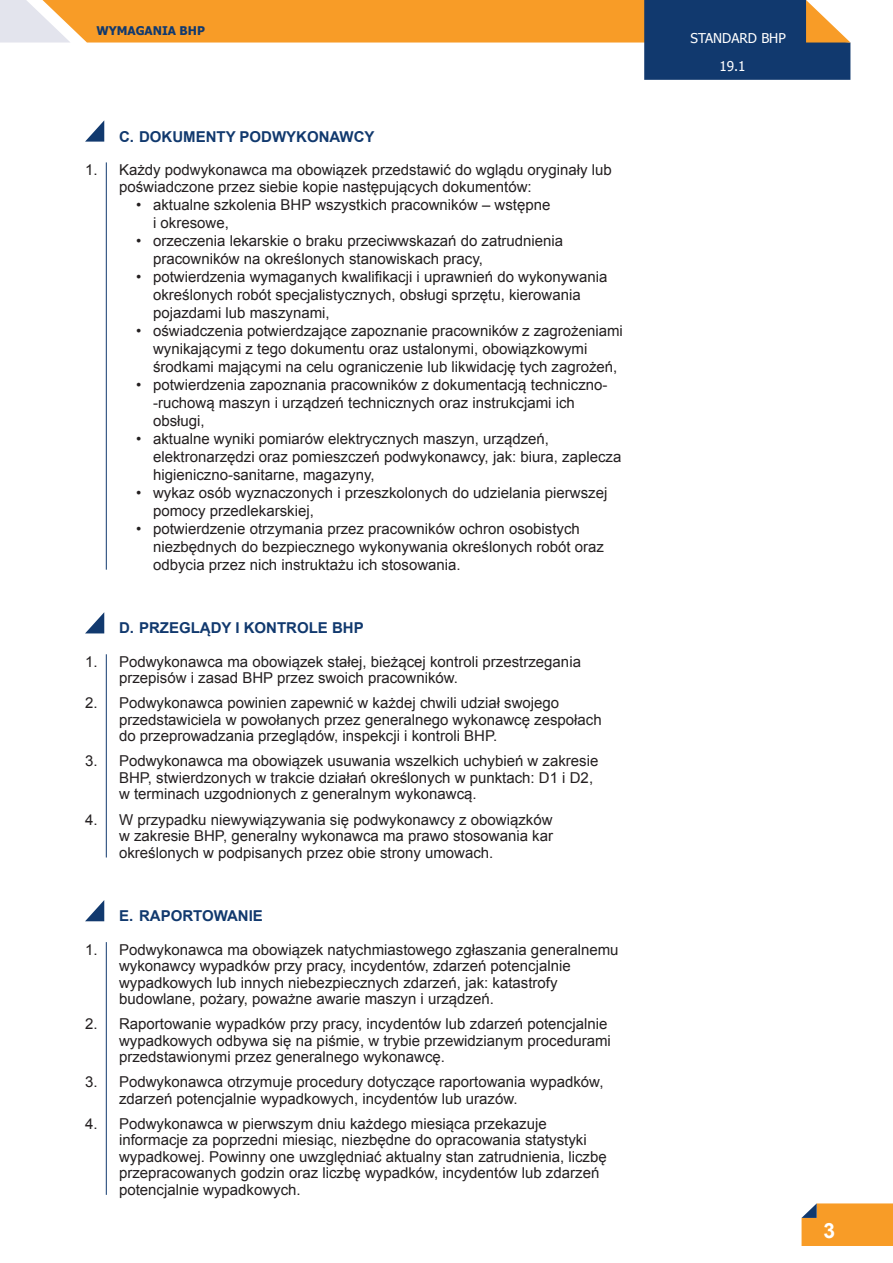
<style>
.page{position:relative;width:893px;height:1263px;background:#fff}
.page>*{position:absolute;margin:0;border:0;box-sizing:border-box;transform-origin:0 0}
.tekst{font:700 21px "Arial";color:#fff}
.Tekst_numerowany{font:15px/16.5px "Arial";color:#231f20}
.Tekst_kropki{font:15px/18px "Arial";color:#231f20}
.Tytulik{font:700 15px "Arial";color:#11396e}
.t1{font:13.5px "Tahoma";color:#fff}
.t2{font:700 12px "Tahoma";color:#11396e}
</style>
<div class="page">
<svg style="left:801px;top:1203px;width:92px;height:43px;background:#f19d32"></svg>
<svg style="left:0;top:0;width:850px;height:80px"></svg>
<svg style="left:85px;top:120px;width:19px;height:22px"></svg>
<hr style="left:106px;top:162px;width:1px;height:408px;background:#11396e">
<svg style="left:85px;top:612px;width:19px;height:21px"></svg>
<svg style="left:85px;top:900px;width:19px;height:21px"></svg>
<hr style="left:106px;top:654px;width:1px;height:203px;background:#11396e">
<hr style="left:106px;top:942px;width:1px;height:253px;background:#11396e">
<p class="t2" style="left:96px;top:23px;width:110px">WYMAGANIA BHP</p>
<p class="Tytulik" style="left:119px;top:126px;width:257px">C. DOKUMENTY PODWYKONAWCY</p>
<p class="Tekst_numerowany" style="left:119px;top:162px;width:494px;text-indent:-34px">1. Każdy podwykonawca ma obowiązek przedstawić do wglądu oryginały lub poświadczone przez siebie kopie następujących dokumentów:</p>
<p class="Tekst_kropki" style="left:153px;top:195px;width:399px;text-indent:-17px">• aktualne szkolenia BHP wszystkich pracowników – wstępne i okresowe,</p>
<p class="Tekst_kropki" style="left:153px;top:231px;width:412px;text-indent:-17px">• orzeczenia lekarskie o braku przeciwwskazań do zatrudnienia pracowników na określonych stanowiskach pracy,</p>
<p class="Tekst_kropki" style="left:153px;top:267px;width:456px;text-indent:-17px">• potwierdzenia wymaganych kwalifikacji i uprawnień do wykonywania określonych robót specjalistycznych, obsługi sprzętu, kierowania pojazdami lub maszynami,</p>
<p class="Tekst_kropki" style="left:153px;top:321px;width:471px;text-indent:-17px">• oświadczenia potwierdzające zapoznanie pracowników z zagrożeniami wynikającymi z tego dokumentu oraz ustalonymi, obowiązkowymi środkami mającymi na celu ograniczenie lub likwidację tych zagrożeń,</p>
<p class="Tekst_kropki" style="left:153px;top:375px;width:456px;text-indent:-17px">• potwierdzenia zapoznania pracowników z dokumentacją techniczno--ruchową maszyn i urządzeń technicznych oraz instrukcjami ich obsługi,</p>
<p class="Tekst_kropki" style="left:153px;top:429px;width:470px;text-indent:-17px">• aktualne wyniki pomiarów elektrycznych maszyn, urządzeń, elektronarzędzi oraz pomieszczeń podwykonawcy, jak: biura, zaplecza higieniczno-sanitarne, magazyny,</p>
<p class="Tekst_kropki" style="left:153px;top:483px;width:456px;text-indent:-17px">• wykaz osób wyznaczonych i przeszkolonych do udzielania pierwszej pomocy przedlekarskiej,</p>
<p class="Tekst_kropki" style="left:153px;top:519px;width:453px;text-indent:-17px">• potwierdzenie otrzymania przez pracowników ochron osobistych niezbędnych do bezpiecznego wykonywania określonych robót oraz odbycia przez nich instruktażu ich stosowania.</p>
<p class="Tytulik" style="left:119px;top:618px;width:246px">D. PRZEGLĄDY I KONTROLE BHP</p>
<p class="Tekst_numerowany" style="left:119px;top:654px;width:463px;text-indent:-34px">1. Podwykonawca ma obowiązek stałej, bieżącej kontroli przestrzegania przepisów i zasad BHP przez swoich pracowników.</p>
<p class="Tekst_numerowany" style="left:119px;top:695px;width:484px;text-indent:-34px">2. Podwykonawca powinien zapewnić w każdej chwili udział swojego przedstawiciela w powołanych przez generalnego wykonawcę zespołach do przeprowadzania przeglądów, inspekcji i kontroli BHP.</p>
<p class="Tekst_numerowany" style="left:119px;top:753px;width:481px;text-indent:-34px">3. Podwykonawca ma obowiązek usuwania wszelkich uchybień w zakresie<br>BHP, stwierdzonych w trakcie działań określonych w punktach: D1 i D2, w terminach uzgodnionych z generalnym wykonawcą.</p>
<p class="Tekst_numerowany" style="left:119px;top:811px;width:436px;text-align:justify;text-indent:-34px">4. W przypadku niewywiązywania się podwykonawcy z obowiązków w zakresie BHP, generalny wykonawca ma prawo stosowania kar określonych w podpisanych przez obie strony umowach.</p>
<p class="Tytulik" style="left:119px;top:906px;width:145px">E. RAPORTOWANIE</p>
<p class="Tekst_numerowany" style="left:119px;top:941px;width:501px;text-indent:-34px">1. Podwykonawca ma obowiązek natychmiastowego zgłaszania generalnemu wykonawcy wypadków przy pracy, incydentów, zdarzeń potencjalnie wypadkowych lub innych niebezpiecznych zdarzeń, jak: katastrofy budowlane, pożary, poważne awarie maszyn i urządzeń.</p>
<p class="Tekst_numerowany" style="left:119px;top:1016px;width:493px;text-indent:-34px">2. Raportowanie wypadków przy pracy, incydentów lub zdarzeń potencjalnie wypadkowych odbywa się na piśmie, w trybie przewidzianym procedurami przedstawionymi przez generalnego wykonawcę.</p>
<p class="Tekst_numerowany" style="left:119px;top:1074px;width:486px;text-indent:-34px">3. Podwykonawca otrzymuje procedury dotyczące raportowania wypadków, zdarzeń potencjalnie wypadkowych, incydentów lub urazów.</p>
<p class="Tekst_numerowany" style="left:119px;top:1115px;width:489px;text-indent:-34px">4. Podwykonawca w pierwszym dniu każdego miesiąca przekazuje informacje za poprzedni miesiąc, niezbędne do opracowania statystyki wypadkowej. Powinny one uwzględniać aktualny stan zatrudnienia, liczbę przepracowanych godzin oraz liczbę wypadków, incydentów lub zdarzeń potencjalnie wypadkowych.</p>
<p class="t1" style="left:691px;top:29px;width:97px">STANDARD BHP</p>
<p class="t1" style="left:719px;top:57px;width:28px">19.1</p>
<p class="tekst" style="left:823px;top:1217px;width:13px">3</p>
</div>
